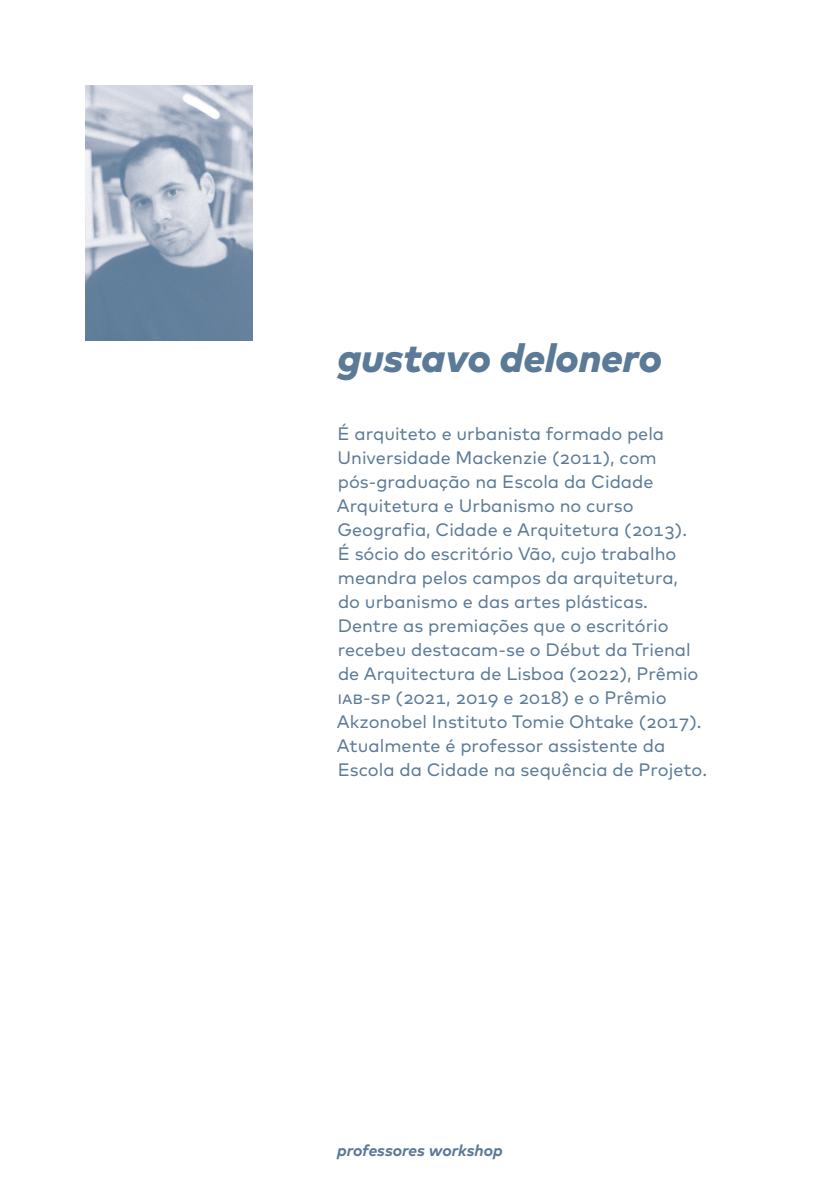
<style>
.page{position:relative;width:840px;height:1191px;background:#fff}
.page>*{position:absolute;margin:0;border:0;box-sizing:border-box;transform-origin:0 0}
.t1{font:italic 800 40px "Mark OT";color:#5b7a97}
.t2{font:18px/24px "Mark OT";color:#5b7a97}
.t3{font:italic 700 16px "Mark OT";color:#5b7a97}
</style>
<div class="page">
<img style="left:85px;top:85px;width:167px;height:255px">
<h1 class="t1" style="left:337px;top:331px;width:325px">gustavo delonero</h1>
<p class="t2" style="left:337px;top:421px;width:371px">É arquiteto e urbanista formado pela Universidade Mackenzie (2011), com pós-graduação na Escola da Cidade Arquitetura e Urbanismo no curso Geografia, Cidade e Arquitetura (2013).<br>É sócio do escritório Vão, cujo trabalho meandra pelos campos da arquitetura,<br>do urbanismo e das artes plásticas.<br>Dentre as premiações que o escritório recebeu destacam-se o Début da Trienal de Arquitectura de Lisboa (2022), Prêmio IAB-SP (2021, 2019 e 2018) e o Prêmio Akzonobel Instituto Tomie Ohtake (2017).<br>Atualmente é professor assistente da Escola da Cidade na sequência de Projeto.</p>
<p class="t3" style="left:337px;top:1139px;width:167px">professores workshop</p>
</div>
